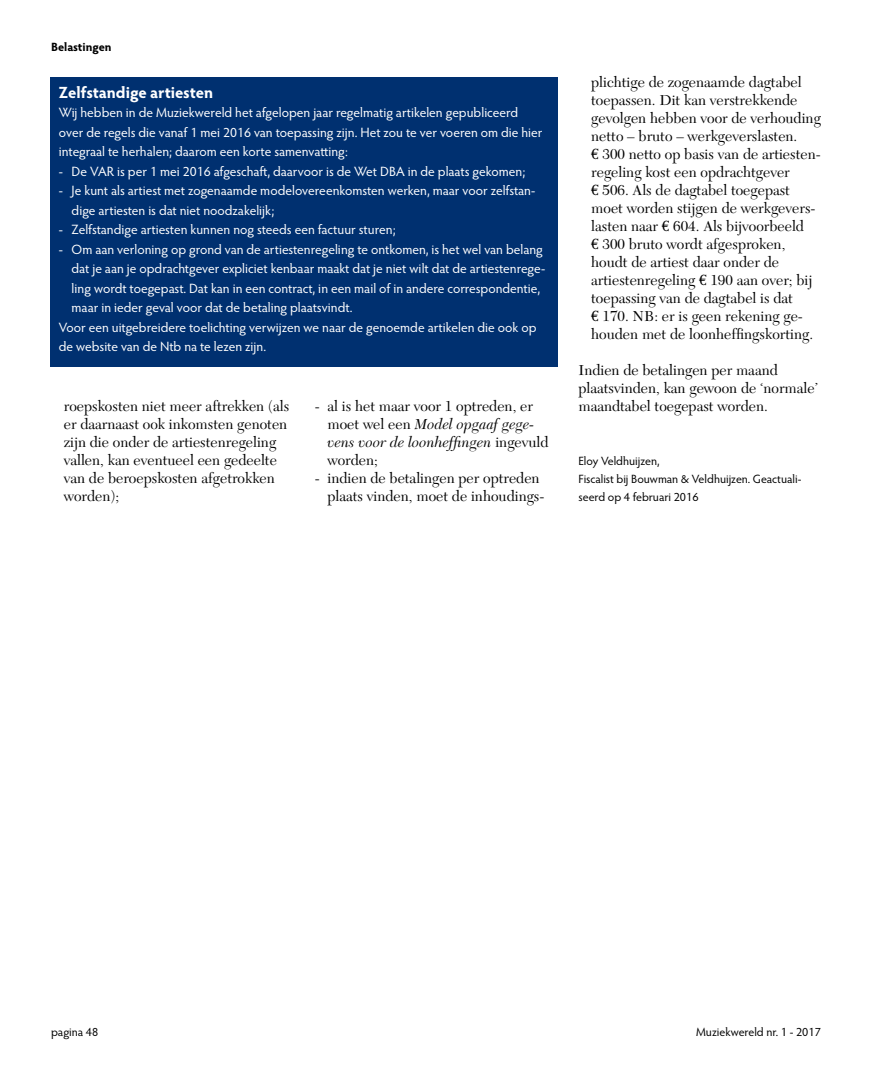
<style>
.page{position:relative;width:872px;height:1085px;background:#fff}
.page>*{position:absolute;margin:0;border:0;box-sizing:border-box;transform-origin:0 0}
.t1{font:700 16.2px "Hypatia Sans Pro";letter-spacing:-.005em;color:#fff}
.t2{font:15px/18px "New Caledonia";color:#000}
.t3{font:13.5px/19.5px "Hypatia Sans Pro";color:#fff}
.t4{font:12px/18px "Hypatia Sans Pro";color:#000}
.t5{font:700 12px "Hypatia Sans Pro";color:#000}
.s1{font-style:italic}
.s2{font-family:"Euro Serif"}
</style>
<div class="page">
<div style="left:50px;top:77px;width:508px;height:289px;background:#003070"></div>
<p class="t5" style="left:51px;top:38px;width:62px">Belastingen</p>
<p class="t1" style="left:59px;top:81px;width:156px">Zelfstandige artiesten</p>
<p class="t3" style="left:59px;top:102px;width:485px">Wij hebben in de Muziekwereld het afgelopen jaar regelmatig artikelen gepubliceerd over de regels die vanaf 1 mei 2016 van toepassing zijn. Het zou te ver voeren om die hier integraal te herhalen; daarom een korte samenvatting:</p>
<p class="t3" style="left:59px;top:161px;width:468px">- De VAR is per 1 mei 2016 afgeschaft, daarvoor is de Wet DBA in de plaats gekomen;</p>
<p class="t3" style="left:72px;top:180px;width:465px;text-indent:-13px">- Je kunt als artiest met zogenaamde modelovereenkomsten werken, maar voor zelfstan&shy;dige artiesten is dat niet noodzakelijk;</p>
<p class="t3" style="left:59px;top:219px;width:338px">- Zelfstandige artiesten kunnen nog steeds een factuur sturen;</p>
<p class="t3" style="left:59px;top:239px;width:485px">- Om aan verloning op grond van de artiestenregeling te ontkomen, is het wel van belang</p>
<p class="t3" style="left:72px;top:258px;width:475px">dat je aan je opdrachtgever expliciet kenbaar maakt dat je niet wilt dat de artiestenrege-</p>
<p class="t3" style="left:72px;top:278px;width:470px">ling wordt toegepast. Dat kan in een contract, in een mail of in andere correspondentie,</p>
<p class="t3" style="left:72px;top:297px;width:282px">maar in ieder geval voor dat de betaling plaatsvindt.</p>
<p class="t3" style="left:59px;top:317px;width:479px">Voor een uitgebreidere toelichting verwijzen we naar de genoemde artikelen die ook op</p>
<p class="t3" style="left:59px;top:336px;width:209px">de website van de Ntb na te lezen zijn.</p>
<p class="t2" style="left:64px;top:397px;width:227px">roepskosten niet meer aftrekken (als er daarnaast ook inkomsten genoten zijn die onder de artiestenregeling vallen, kan eventueel een gedeelte van de beroepskosten afgetrokken worden);</p>
<p class="t2" style="left:327px;top:397px;width:222px;text-indent:-13px">- al is het maar voor 1 optreden, er moet wel een <span class="s1">Model opgaaf gege&shy;vens voor de loonheffingen</span> ingevuld worden;</p>
<p class="t2" style="left:327px;top:469px;width:218px;text-indent:-13px">- indien de betalingen per optreden plaats vinden, moet de inhoudings-</p>
<p class="t2" style="left:591px;top:73px;width:231px">plichtige de zogenaamde dagtabel toepassen. Dit kan verstrekkende gevolgen hebben voor de verhouding netto – bruto – werkgeverslasten.<br><span class="s2">€</span> 300 netto op basis van de artiesten&shy;regeling kost een opdrachtgever<br><span class="s2">€</span> 506. Als de dagtabel toegepast moet worden stijgen de werkgevers&shy;lasten naar <span class="s2">€</span> 604. Als bijvoorbeeld<br><span class="s2">€</span> 300 bruto wordt afgesproken, houdt de artiest daar onder de artiestenregeling <span class="s2">€</span> 190 aan over; bij toepassing van de dagtabel is dat<br><span class="s2">€</span> 170. NB: er is geen rekening ge&shy;houden met de loonheffingskorting.</p>
<p class="t2" style="left:578px;top:361px;width:241px">Indien de betalingen per maand plaatsvinden, kan gewoon de ‘normale’ maandtabel toegepast worden.</p>
<p class="t4" style="left:578px;top:452px;width:224px">Eloy Veldhuijzen,<br>Fiscalist bij Bouwman &amp; Veldhuijzen. Geactuali&shy;seerd op 4 februari 2016</p>
<p class="t4" style="left:51px;top:1022px;width:49px">pagina 48</p>
<p class="t4" style="left:696px;top:1022px;width:126px">Muziekwereld nr. 1 - 2017</p>
</div>
